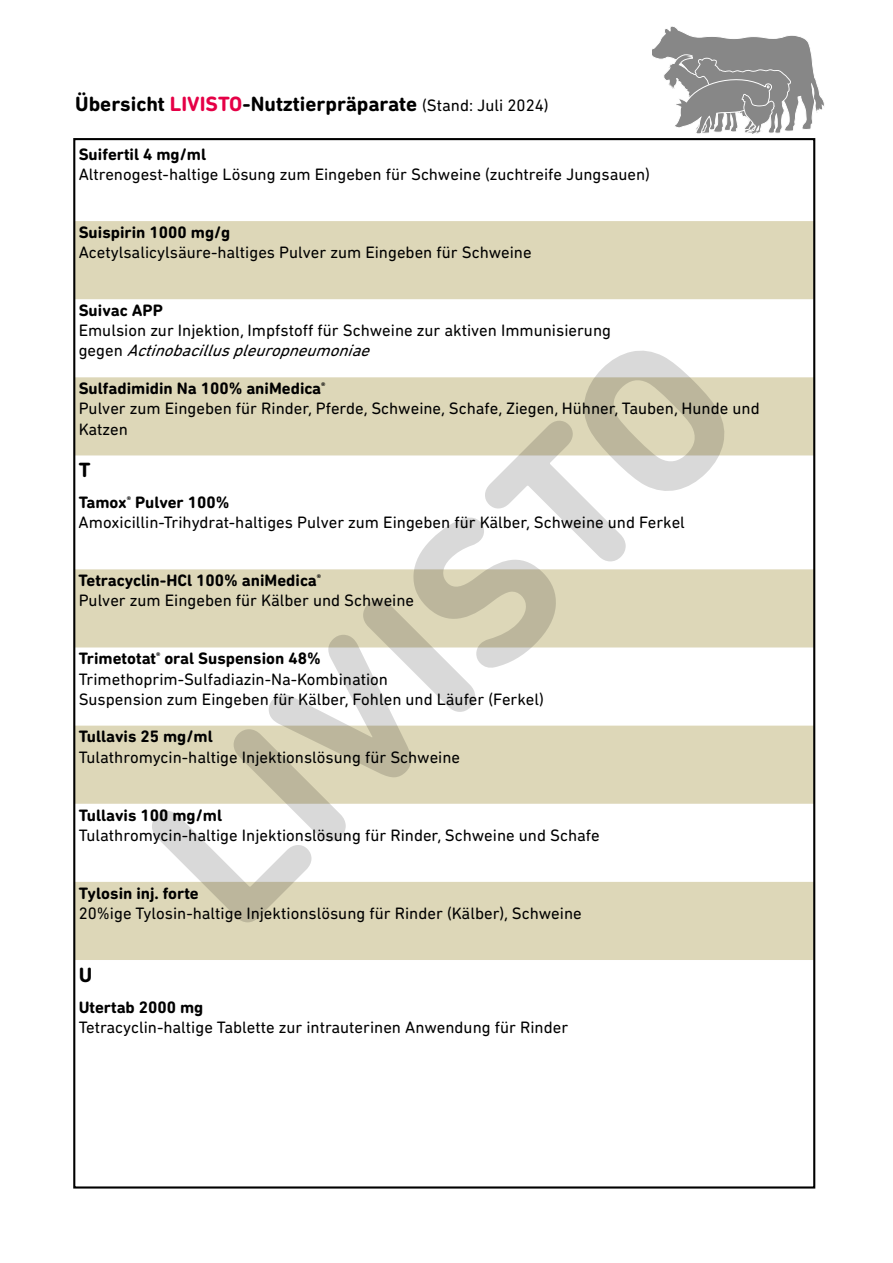
<style>
.page{position:relative;width:893px;height:1263px;background:#fff}
.page>*{position:absolute;margin:0;border:0;box-sizing:border-box;transform-origin:0 0}
.t1{font:700 210px "DIN Next Rounded LT Pro";color:#000}
.t2{font:700 21px "DIN Next Rounded LT Pro";color:#000}
.t3{font:16.8px/20.1px "DIN Next Rounded LT Pro";color:#000}
.t4{font:700 16.8px "DIN Next Rounded LT Pro";color:#000}
.s1{color:#e50046}
.s2{font-weight:400;font-size:16.8px}
.s3{font-style:italic}
.s4{font-weight:700}
</style>
<div class="page">
<svg style="left:652px;top:26px;width:172px;height:108px"></svg>
<svg style="left:76px;top:221px;width:736px;height:234px;fill:#ddd7b8"></svg>
<svg style="left:76px;top:569px;width:736px;height:391px;fill:#ddd7b8"></svg>
<p class="t2" style="left:75px;top:92px;width:475px">Übersicht <span class="s1">LIVISTO</span>-Nutztierpräparate <span class="s2">(Stand: Juli 2024)</span></p>
<p class="t4" style="left:79px;top:144px;width:129px">Suifertil 4 mg/ml</p>
<p class="t3" style="left:79px;top:164px;width:573px">Altrenogest-haltige Lösung zum Eingeben für Schweine (zuchtreife Jungsauen)</p>
<p class="t4" style="left:79px;top:222px;width:153px">Suispirin 1000 mg/g</p>
<p class="t3" style="left:79px;top:242px;width:454px">Acetylsalicylsäure-haltiges Pulver zum Eingeben für Schweine</p>
<p class="t4" style="left:79px;top:300px;width:86px">Suivac APP</p>
<p class="t3" style="left:79px;top:320px;width:534px">Emulsion zur Injektion, Impfstoff für Schweine zur aktiven Immunisierung g e g e n <span class="s3">Actinobacilluspleuropneumoniae</span></p>
<p class="t3" style="left:79px;top:378px;width:682px"><span class="s4">Sulfadimidin Na 100% aniMedica</span><sup>®<br></sup>Pulver zum Eingeben für Rinder, Pferde, Schweine, Schafe, Ziegen, Hühner, Tauben, Hunde und<br>Katzen</p>
<p class="t2" style="left:79px;top:458px;width:13px">T</p>
<p class="t3" style="left:79px;top:492px;width:608px"><span class="s4">Tamox</span><sup>®</sup> <span class="s4">Pulver 100%<br></span>Amoxicillin-Trihydrat-haltiges Pulver zum Eingeben für Kälber, Schweine und Ferkel</p>
<h1 class="t1" style="left:100px;top:800px;width:727px;rotate:-45deg">LIVISTO</h1>
<p class="t3" style="left:79px;top:570px;width:337px"><span class="s4">Tetracyclin-HCl 100% aniMedica</span><sup>®<br></sup>Pulver zum Eingeben für Kälber und Schweine</p>
<p class="t3" style="left:79px;top:648px;width:467px"><span class="s4">Trimetotat</span><sup>®</sup> <span class="s4">oral Suspension 48%<br></span>Trimethoprim-Sulfadiazin-Na-Kombination<br>Suspension zum Eingeben für Kälber, Fohlen und Läufer (Ferkel)</p>
<p class="t4" style="left:79px;top:727px;width:136px">Tullavis 25 mg/ml</p>
<p class="t3" style="left:79px;top:747px;width:383px">Tulathromycin-haltige Injektionslösung für Schweine</p>
<p class="t4" style="left:79px;top:805px;width:145px">Tullavis 100 mg/ml</p>
<p class="t3" style="left:79px;top:825px;width:523px">Tulathromycin-haltige Injektionslösung für Rinder, Schweine und Schafe</p>
<p class="t4" style="left:79px;top:883px;width:122px">Tylosin inj. forte</p>
<p class="t3" style="left:79px;top:903px;width:505px">20%ige Tylosin-haltige Injektionslösung für Rinder (Kälber), Schweine</p>
<p class="t2" style="left:79px;top:962px;width:15px">U</p>
<p class="t4" style="left:79px;top:997px;width:126px">Utertab 2000 mg</p>
<p class="t3" style="left:79px;top:1017px;width:491px">Tetracyclin-haltige Tablette zur intrauterinen Anwendung für Rinder</p>
</div>
